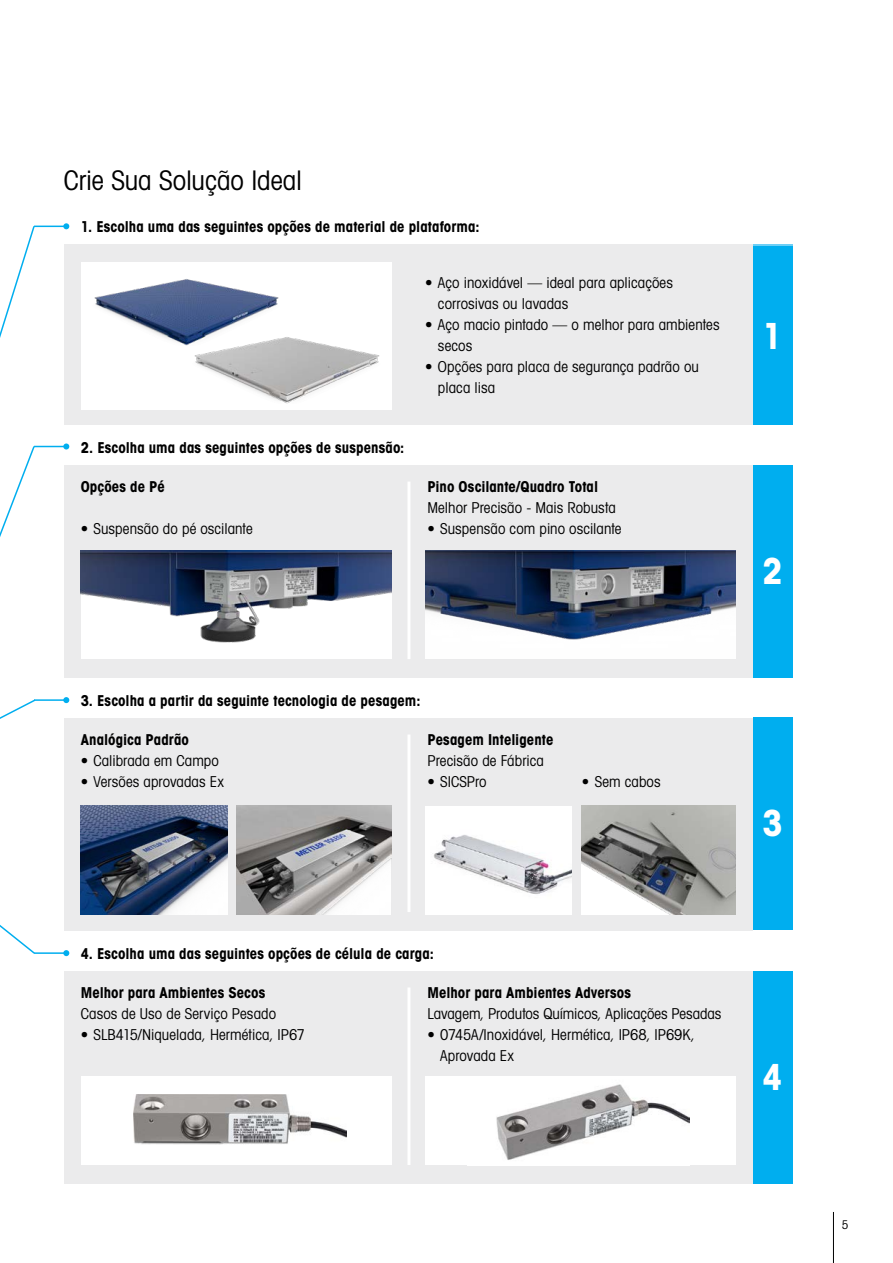
<style>
.page{position:relative;width:893px;height:1263px;background:#fff}
.page>*{position:absolute;margin:0;border:0;box-sizing:border-box;transform-origin:0 0}
.t1{font:36px "Avant Gardefor MT Bd";color:#fff}
.t2{font:27px "Avant Gardefor MT Bk";letter-spacing:-.005em;color:#000}
.t3{font:15px/21px "Avant Gardefor MT Bk";letter-spacing:.005em;color:#000}
.t4{font:15px "Avant Gardefor MT Bd";letter-spacing:.005em;color:#000}
.t5{font:12px "Avant Gardefor MT Bk";color:#000}
</style>
<div class="page">
<hr style="left:833px;top:1212px;width:1px;height:51px;background:#000">
<div style="left:64px;top:244px;width:689px;height:181px;background:#ebebec"></div>
<div style="left:64px;top:465px;width:689px;height:213px;background:#ebebec"></div>
<div style="left:64px;top:718px;width:689px;height:213px;background:#ebebec"></div>
<div style="left:64px;top:971px;width:689px;height:213px;background:#ebebec"></div>
<hr style="left:407px;top:482px;width:3px;height:177px;background:#fff">
<hr style="left:407px;top:734px;width:3px;height:178px;background:#fff">
<hr style="left:407px;top:987px;width:3px;height:178px;background:#fff">
<img style="left:81px;top:551px;width:310px;height:108px">
<img style="left:81px;top:806px;width:146px;height:108px">
<div style="left:425px;top:806px;width:147px;height:108px;background:#fff"></div>
<img style="left:433px;top:835px;width:139px;height:59px">
<img style="left:237px;top:806px;width:154px;height:108px">
<img style="left:581px;top:806px;width:155px;height:108px">
<div style="left:81px;top:1076px;width:310px;height:89px;background:#fff"></div>
<img style="left:133px;top:1095px;width:214px;height:49px">
<div style="left:81px;top:262px;width:310px;height:147px;background:#fff"></div>
<img style="left:425px;top:551px;width:311px;height:108px">
<div style="left:425px;top:1076px;width:311px;height:89px;background:#fff"></div>
<img style="left:496px;top:1084px;width:193px;height:76px">
<svg style="left:0;top:225px;width:37px;height:494px"></svg>
<svg style="left:0;top:925px;width:34px;height:29px"></svg>
<hr style="left:34px;top:226px;width:32px;height:1px;background:#00aeef">
<svg style="left:63px;top:223px;width:6px;height:6px"></svg>
<hr style="left:34px;top:446px;width:32px;height:1px;background:#00aeef">
<svg style="left:63px;top:443px;width:6px;height:6px"></svg>
<hr style="left:34px;top:699px;width:32px;height:2px;background:#00aeef">
<svg style="left:63px;top:697px;width:6px;height:6px"></svg>
<hr style="left:34px;top:952px;width:32px;height:2px;background:#00aeef">
<svg style="left:63px;top:950px;width:6px;height:6px"></svg>
<img style="left:94px;top:279px;width:185px;height:64px">
<img style="left:182px;top:304px;width:210px;height:106px">
<div style="left:753px;top:246px;width:39px;height:179px;background:#00aeef"></div>
<div style="left:753px;top:465px;width:39px;height:213px;background:#00aeef"></div>
<div style="left:753px;top:717px;width:39px;height:212px;background:#00aeef"></div>
<div style="left:753px;top:971px;width:39px;height:213px;background:#00aeef"></div>
<h2 class="t2" style="left:64px;top:163px;width:240px">Crie Sua Solução Ideal</h2>
<p class="t4" style="left:81px;top:217px;width:400px">1. Escolha uma das seguintes opções de material de plataforma:</p>
<p class="t4" style="left:81px;top:438px;width:325px">2. Escolha uma das seguintes opções de suspensão:</p>
<p class="t4" style="left:81px;top:477px;width:86px">Opções de Pé</p>
<p class="t3" style="left:81px;top:518px;width:173px">• Suspensão do pé oscilante</p>
<p class="t3" style="left:438px;top:271px;width:237px;text-indent:-13px">• Aço inoxidável — ideal para aplicações corrosivas ou lavadas</p>
<p class="t3" style="left:438px;top:313px;width:283px;text-indent:-13px">• Aço macio pintado — o melhor para ambientes secos</p>
<p class="t3" style="left:438px;top:355px;width:262px;text-indent:-13px">• Opções para placa de segurança padrão ou placa lisa</p>
<p class="t4" style="left:427px;top:477px;width:172px">Pino Oscilante/Quadro Total</p>
<p class="t3" style="left:427px;top:497px;width:190px">Melhor Precisão - Mais Robusta</p>
<p class="t3" style="left:427px;top:518px;width:196px">• Suspensão com pino oscilante</p>
<p class="t4" style="left:81px;top:691px;width:341px">3. Escolha a partir da seguinte tecnologia de pesagem:</p>
<p class="t4" style="left:81px;top:730px;width:110px">Analógica Padrão</p>
<p class="t3" style="left:81px;top:750px;width:140px">• Calibrada em Campo</p>
<p class="t3" style="left:81px;top:771px;width:145px">• Versões aprovadas Ex</p>
<p class="t4" style="left:427px;top:730px;width:128px">Pesagem Inteligente</p>
<p class="t3" style="left:427px;top:750px;width:118px">Precisão de Fábrica</p>
<p class="t3" style="left:427px;top:771px;width:61px">• SICSPro</p>
<p class="t3" style="left:582px;top:771px;width:80px">• Sem cabos</p>
<h1 class="t1" style="left:763px;top:312px;width:22px">1</h1>
<h1 class="t1" style="left:763px;top:548px;width:22px">2</h1>
<h1 class="t1" style="left:763px;top:800px;width:22px">3</h1>
<p class="t4" style="left:81px;top:943px;width:355px">4. Escolha uma das seguintes opções de célula de carga:</p>
<p class="t4" style="left:81px;top:983px;width:186px">Melhor para Ambientes Secos</p>
<p class="t3" style="left:81px;top:1003px;width:197px">Casos de Uso de Serviço Pesado</p>
<p class="t3" style="left:81px;top:1024px;width:226px">• SLB415/Niquelada, Hermética, IP67</p>
<p class="t4" style="left:427px;top:983px;width:205px">Melhor para Ambientes Adversos</p>
<p class="t3" style="left:427px;top:1003px;width:296px">Lavagem, Produtos Químicos, Aplicações Pesadas</p>
<p class="t3" style="left:440px;top:1024px;width:256px;text-indent:-13px">• 0745A/Inoxidável, Hermética, IP68, IP69K,<br>Aprovada Ex</p>
<h1 class="t1" style="left:763px;top:1054px;width:22px">4</h1>
<p class="t5" style="left:842px;top:1217px;width:8px">5</p>
</div>
